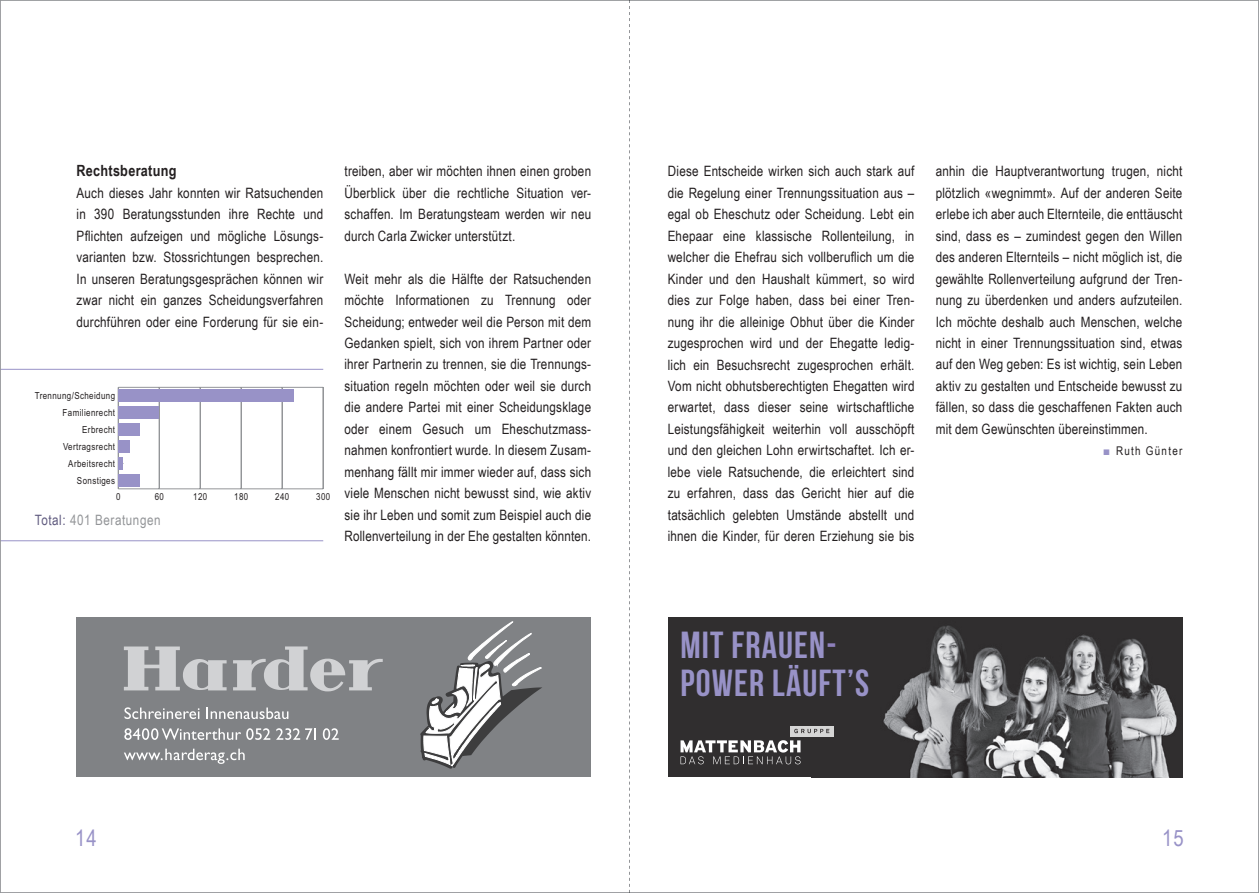
<style>
.page{position:relative;width:1259px;height:893px;background:#fff}
.page>*{position:absolute;margin:0;border:0;box-sizing:border-box;transform-origin:0 0}
.t1{font:700 37.5px/37.5px "Bebas Neue";letter-spacing:.03em;color:#9892c7}
.t2{font:22.5px "Arial Narrow";color:#9892c7}
.t3{font:700 15.45px "Arial Narrow";letter-spacing:.015em;color:#231f20}
.t4{font:14.25px/21.5px "Arial Narrow";letter-spacing:.015em;color:#231f20;text-align:justify}
.t5{font:14.25px "Arial Narrow";letter-spacing:.04em;color:#939598}
.t6{font:12px "Arial Narrow";letter-spacing:.105em;color:#231f20}
.t7{font:9.75px "Arial Narrow";letter-spacing:.04em;color:#231f20}
.s1{color:#615c80}
.s2{color:#9892c7}
.s3{color:#8e80bc}
</style>
<div class="page">
<hr style="left:0;top:369px;width:323px;height:1px;background:#9892c7">
<hr style="left:0;top:540px;width:323px;height:1px;background:#9892c7">
<hr style="left:118px;top:488px;width:205px;height:1px;background:#939598">
<hr style="left:118px;top:387px;width:205px;height:1px;background:#939598">
<hr style="left:159px;top:387px;width:1px;height:102px;background:#939598">
<hr style="left:200px;top:387px;width:1px;height:102px;background:#939598">
<hr style="left:241px;top:387px;width:1px;height:102px;background:#939598">
<hr style="left:282px;top:387px;width:1px;height:102px;background:#939598">
<hr style="left:323px;top:387px;width:1px;height:102px;background:#939598">
<hr style="left:118px;top:387px;width:1px;height:102px;background:#939598">
<div style="left:118px;top:390px;width:176px;height:12px;background:#9892c7"></div>
<div style="left:118px;top:407px;width:41px;height:12px;background:#9892c7"></div>
<div style="left:118px;top:424px;width:21px;height:12px;background:#9892c7"></div>
<div style="left:118px;top:440px;width:12px;height:13px;background:#9892c7"></div>
<hr style="left:118px;top:457px;width:4px;height:13px;background:#9892c7">
<div style="left:118px;top:474px;width:21px;height:12px;background:#9892c7"></div>
<div style="left:77px;top:617px;width:514px;height:160px;background:#808285"></div>
<svg style="left:124px;top:646px;width:103px;height:44px"></svg>
<svg style="left:233px;top:646px;width:150px;height:45px"></svg>
<svg style="left:420px;top:621px;width:122px;height:148px"></svg>
<svg style="left:124px;top:707px;width:76px;height:12px"></svg>
<svg style="left:207px;top:707px;width:81px;height:12px"></svg>
<svg style="left:124px;top:728px;width:146px;height:12px"></svg>
<svg style="left:276px;top:728px;width:40px;height:12px"></svg>
<svg style="left:323px;top:728px;width:16px;height:12px"></svg>
<svg style="left:124px;top:749px;width:121px;height:15px"></svg>
<img style="left:830px;top:617px;width:352px;height:160px">
<div style="left:668px;top:617px;width:162px;height:160px;background:#302e2f"></div>
<svg style="left:790px;top:725px;width:43px;height:11px"></svg>
<svg style="left:794px;top:729px;width:35px;height:4px"></svg>
<svg style="left:680px;top:740px;width:120px;height:24px"></svg>
<svg style="left:629px;top:0;width:1px;height:893px"></svg>
<p class="t3" style="left:77px;top:159px;width:101px">Rechtsberatung</p>
<p class="t4" style="left:77px;top:182px;width:248px">Auch dieses Jahr konnten wir Ratsuchenden in 390 Beratungsstunden ihre Rechte und Pflichten aufzeigen und mögliche Lösungs&shy;varianten bzw. Stossrichtungen besprechen.<br>In unseren Beratungsgesprächen können wir zwar nicht ein ganzes Scheidungsverfahren durchführen oder eine Forderung für sie ein-</p>
<p class="t7" style="left:76px;top:234px;width:40px">Erziehung</p>
<p class="t7" style="left:87px;top:251px;width:30px">Familie</p>
<p class="t7" style="left:63px;top:268px;width:54px">Partnerschaft</p>
<p class="t7" style="left:89px;top:318px;width:28px">Schule</p>
<p class="t7" style="left:35px;top:389px;width:82px">Trennung/Scheidung</p>
<p class="t7" style="left:63px;top:406px;width:54px">Familienrecht</p>
<p class="t7" style="left:82px;top:423px;width:34px">Erbrecht</p>
<p class="t7" style="left:63px;top:439px;width:54px">Vertragsrecht</p>
<p class="t7" style="left:68px;top:456px;width:48px">Arbeitsrecht</p>
<p class="t7" style="left:77px;top:473px;width:40px">Sonstiges</p>
<p class="t7" style="left:116px;top:489px;width:6px">0</p>
<p class="t7" style="left:155px;top:489px;width:11px">60</p>
<p class="t7" style="left:193px;top:489px;width:16px">120</p>
<p class="t7" style="left:234px;top:489px;width:16px">180</p>
<p class="t7" style="left:275px;top:489px;width:16px">240</p>
<p class="t7" style="left:316px;top:489px;width:16px">300</p>
<p class="t5" style="left:35px;top:509px;width:127px"><span class="s1">Total:</span> 401 Beratungen</p>
<p class="t4" style="left:344px;top:160px;width:248px">treiben, aber wir möchten ihnen einen groben Überblick über die rechtliche Situation ver&shy;schaffen. Im Beratungsteam werden wir neu durch Carla Zwicker unterstützt.</p>
<p class="t4" style="left:344px;top:267px;width:248px">Weit mehr als die Hälfte der Ratsuchenden möchte Informationen zu Trennung oder Scheidung; entweder weil die Person mit dem Gedanken spielt, sich von ihrem Partner oder ihrer Partnerin zu trennen, sie die Trennungs&shy;situation regeln möchten oder weil sie durch die andere Partei mit einer Scheidungsklage oder einem Gesuch um Eheschutzmass&shy;nahmen konfrontiert wurde. In diesem Zusam&shy;menhang fällt mir immer wieder auf, dass sich viele Menschen nicht bewusst sind, wie aktiv sie ihr Leben und somit zum Beispiel auch die Rollenverteilung in der Ehe gestalten könnten.</p>
<p class="t4" style="left:668px;top:160px;width:248px">Diese Entscheide wirken sich auch stark auf die Regelung einer Trennungssituation aus – egal ob Eheschutz oder Scheidung. Lebt ein Ehepaar eine klassische Rollenteilung, in welcher die Ehefrau sich vollberuflich um die Kinder und den Haushalt kümmert, so wird dies zur Folge haben, dass bei einer Tren&shy;nung ihr die alleinige Obhut über die Kinder zugesprochen wird und der Ehegatte ledig&shy;lich ein Besuchsrecht zugesprochen erhält.<br>Vom nicht obhutsberechtigten Ehegatten wird erwartet, dass dieser seine wirtschaftliche Leistungsfähigkeit weiterhin voll ausschöpft und den gleichen Lohn erwirtschaftet. Ich er&shy;lebe viele Ratsuchende, die erleichtert sind zu erfahren, dass das Gericht hier auf die tatsächlich gelebten Umstände abstellt und ihnen die Kinder, für deren Erziehung sie bis</p>
<p class="t4" style="left:935px;top:160px;width:248px">anhin die Hauptverantwortung trugen, nicht plötzlich «wegnimmt». Auf der anderen Seite erlebe ich aber auch Elternteile, die enttäuscht sind, dass es – zumindest gegen den Willen des anderen Elternteils – nicht möglich ist, die gewählte Rollenverteilung aufgrund der Tren&shy;nung zu überdenken und anders aufzuteilen.<br>Ich möchte deshalb auch Menschen, welche nicht in einer Trennungssituation sind, etwas auf den Weg geben: Es ist wichtig, sein Leben aktiv zu gestalten und Entscheide bewusst zu fällen, so dass die geschaffenen Fakten auch mit dem Gewünschten übereinstimmen.</p>
<p class="t6" style="left:1103px;top:442px;width:80px"><span class="s2">■</span> Ruth Günter</p>
<h1 class="t1" style="left:680px;top:626px;width:190px">MIT FRAUEN<span class="s3">-<br></span>POWER LÄUFT’S</h1>
<h2 class="t2" style="left:75px;top:822px;width:23px">14</h2>
<h2 class="t2" style="left:1162px;top:822px;width:23px">15</h2>
</div>
